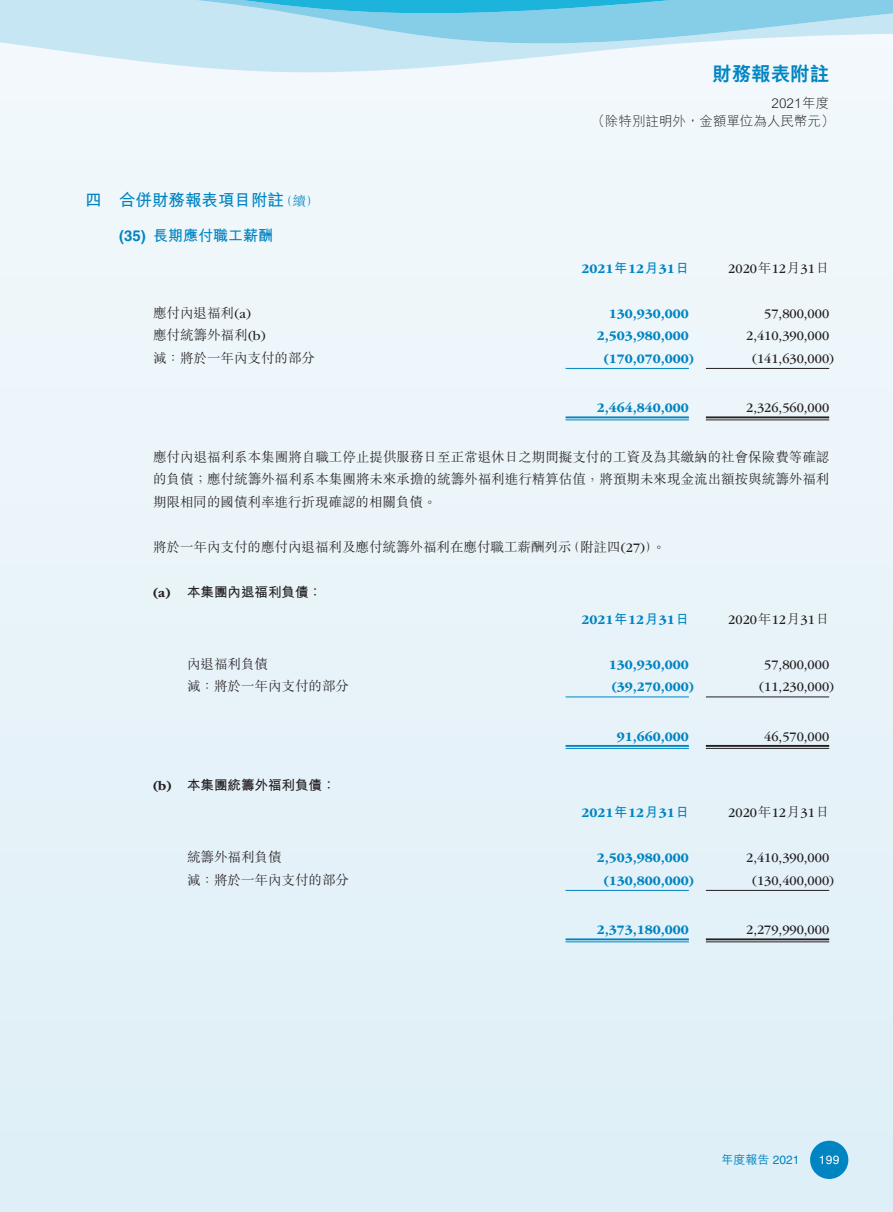
<style>
.page{position:relative;width:893px;height:1212px;background:#e8f3f9}
.page>*{position:absolute;margin:0;border:0;box-sizing:border-box;transform-origin:0 0}
.t1{font:800 19.5px "M Hei HK";color:#0084c2}
.t2{font:700 16.5px "M Hei HK";color:#0084c2}
.t3{font:700 15px "M Hei HK";color:#0084c2}
.t4{font:300 13.5px/22.5px "M Sung HK";color:#231f20;text-align:justify}
.t5{font:700 13.5px "ITC Garamond Std";color:#0084c2}
.t6{font:13.5px "ITC Garamond Std";color:#231f20}
.t7{font:700 13.5px "M Hei HK";color:#231f20}
.t8{font:300 13.5px/18px "M Hei HK";color:#231f20}
.t9{font:500 12px "M Hei HK";color:#0084c2}
.t10{font:12px "Helvetica LT Std";color:#fff}
.s1{font-family:"M Sung HK";font-weight:300;font-size:13.5px}
.s2{font-family:"Helvetica LT Std"}
.s3{font-family:"M Hei HK"}
.s4{font-family:"M Sung HK";font-weight:300}
.s5{font-family:"ITC Garamond Std";font-weight:400}
.s6{font-family:"ITC Garamond Std"}
.s7{font-family:"Helvetica LT Std";font-weight:400}
</style>
<div class="page">
<svg style="left:0;top:43px;width:893px;height:29px;fill:#f2f8fb"></svg>
<svg style="left:0;top:0;width:893px;height:43px"></svg>
<div style="left:810px;top:1141px;width:38px;height:38px;background:#0084c2;border-radius:50%"></div>
<hr style="left:566px;top:368px;width:123px;height:1px;background:#0084c2">
<hr style="left:706px;top:368px;width:123px;height:1px;background:#231f20">
<hr style="left:566px;top:416px;width:123px;height:2px;background:#0084c2">
<hr style="left:566px;top:420px;width:123px;height:1px;background:#0084c2">
<hr style="left:706px;top:416px;width:123px;height:2px;background:#231f20">
<hr style="left:706px;top:420px;width:123px;height:1px;background:#231f20">
<hr style="left:566px;top:696px;width:123px;height:1px;background:#0084c2">
<hr style="left:706px;top:696px;width:123px;height:1px;background:#231f20">
<hr style="left:566px;top:745px;width:123px;height:2px;background:#0084c2">
<hr style="left:566px;top:748px;width:123px;height:1px;background:#0084c2">
<hr style="left:706px;top:745px;width:123px;height:2px;background:#231f20">
<hr style="left:706px;top:748px;width:123px;height:1px;background:#231f20">
<hr style="left:566px;top:890px;width:123px;height:1px;background:#0084c2">
<hr style="left:706px;top:890px;width:123px;height:1px;background:#231f20">
<hr style="left:566px;top:938px;width:123px;height:2px;background:#0084c2">
<hr style="left:566px;top:941px;width:123px;height:1px;background:#0084c2">
<hr style="left:706px;top:938px;width:123px;height:2px;background:#231f20">
<hr style="left:706px;top:941px;width:123px;height:1px;background:#231f20">
<p class="t2" style="left:85px;top:188px;width:236px">四 合併財務報表項目附註<span class="s1">（續）</span></p>
<p class="t3" style="left:119px;top:225px;width:156px"><span class="s2">(35)</span> 長期應付職工薪酬</p>
<h1 class="t1" style="left:712px;top:64px;width:118px">財務報表附註</h1>
<p class="t8" style="left:592px;top:94px;width:244px;text-indent:180px">2021年度（除特別註明外，金額單位為人民幣元）</p>
<p class="t5" style="left:582px;top:261px;width:109px">2021<span class="s3">年</span>12<span class="s3">月</span>31<span class="s3">日</span></p>
<p class="t6" style="left:728px;top:261px;width:102px">2020<span class="s4">年</span>12<span class="s4">月</span>31<span class="s4">日</span></p>
<p class="t4" style="left:153px;top:301px;width:100px">應付內退福利<span class="s5">(a)</span></p>
<p class="t5" style="left:609px;top:306px;width:82px">130,930,000</p>
<p class="t6" style="left:764px;top:306px;width:66px">57,800,000</p>
<p class="t4" style="left:153px;top:323px;width:114px">應付統籌外福利<span class="s5">(b)</span></p>
<p class="t5" style="left:597px;top:328px;width:94px">2,503,980,000</p>
<p class="t6" style="left:746px;top:328px;width:85px">2,410,390,000</p>
<p class="t4" style="left:153px;top:346px;width:163px">減：將於一年內支付的部分</p>
<p class="t5" style="left:604px;top:351px;width:92px">(170,070,000)</p>
<p class="t6" style="left:752px;top:351px;width:84px">(141,630,000)</p>
<p class="t5" style="left:597px;top:400px;width:94px">2,464,840,000</p>
<p class="t6" style="left:746px;top:400px;width:85px">2,326,560,000</p>
<p class="t4" style="left:153px;top:445px;width:678px">應付內退福利系本集團將自職工停止提供服務日至正常退休日之期間擬支付的工資及為其繳納的社會保險費等確認的負債；應付統籌外福利系本集團將未來承擔的統籌外福利進行精算估值，將預期未來現金流出額按與統籌外福利期限相同的國債利率進行折現確認的相關負債。</p>
<p class="t4" style="left:153px;top:535px;width:514px">將於一年內支付的應付內退福利及應付統籌外福利在應付職工薪酬列示（附註四<span class="s5">(27)</span>）。</p>
<p class="t7" style="left:153px;top:582px;width:171px"><span class="s6">(a)</span> 本集團內退福利負債：</p>
<p class="t5" style="left:582px;top:612px;width:109px">2021<span class="s3">年</span>12<span class="s3">月</span>31<span class="s3">日</span></p>
<p class="t6" style="left:728px;top:612px;width:102px">2020<span class="s4">年</span>12<span class="s4">月</span>31<span class="s4">日</span></p>
<p class="t4" style="left:187px;top:652px;width:82px">內退福利負債</p>
<p class="t5" style="left:609px;top:657px;width:82px">130,930,000</p>
<p class="t6" style="left:764px;top:657px;width:66px">57,800,000</p>
<p class="t4" style="left:187px;top:674px;width:163px">減：將於一年內支付的部分</p>
<p class="t5" style="left:612px;top:679px;width:84px">(39,270,000)</p>
<p class="t6" style="left:759px;top:679px;width:76px">(11,230,000)</p>
<p class="t5" style="left:617px;top:729px;width:74px">91,660,000</p>
<p class="t6" style="left:764px;top:729px;width:66px">46,570,000</p>
<p class="t7" style="left:153px;top:775px;width:184px"><span class="s6">(b)</span> 本集團統籌外福利負債：</p>
<p class="t5" style="left:582px;top:805px;width:109px">2021<span class="s3">年</span>12<span class="s3">月</span>31<span class="s3">日</span></p>
<p class="t6" style="left:728px;top:805px;width:102px">2020<span class="s4">年</span>12<span class="s4">月</span>31<span class="s4">日</span></p>
<p class="t4" style="left:187px;top:845px;width:96px">統籌外福利負債</p>
<p class="t5" style="left:597px;top:850px;width:94px">2,503,980,000</p>
<p class="t6" style="left:746px;top:850px;width:85px">2,410,390,000</p>
<p class="t4" style="left:187px;top:868px;width:163px">減：將於一年內支付的部分</p>
<p class="t5" style="left:604px;top:873px;width:92px">(130,800,000)</p>
<p class="t6" style="left:752px;top:873px;width:84px">(130,400,000)</p>
<p class="t5" style="left:597px;top:922px;width:94px">2,373,180,000</p>
<p class="t6" style="left:746px;top:922px;width:85px">2,279,990,000</p>
<p class="t9" style="left:721px;top:1151px;width:80px">年度報告 <span class="s7">2021</span></p>
<p class="t10" style="left:819px;top:1152px;width:22px">199</p>
</div>
